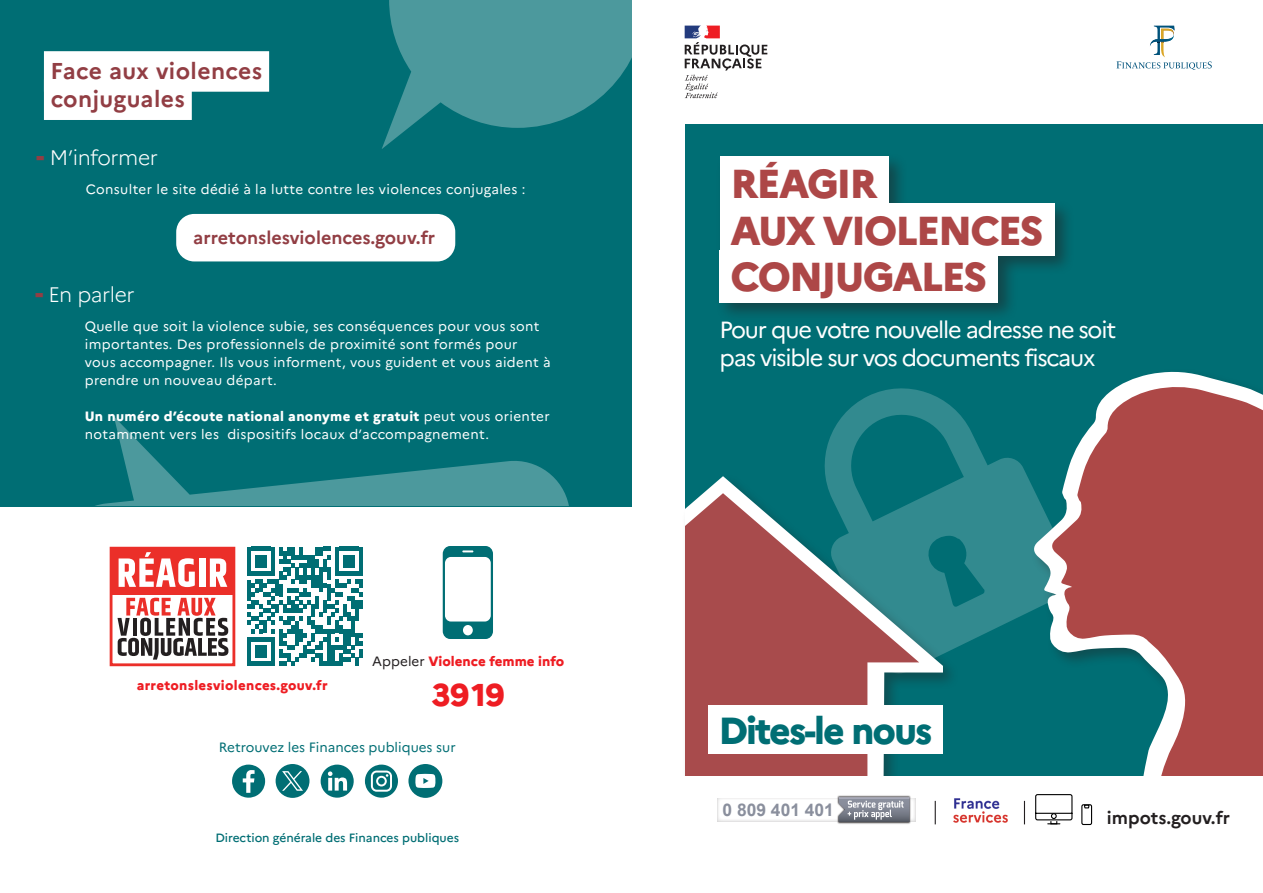
<style>
.page{position:relative;width:1263px;height:893px;background:#fff}
.page>*{position:absolute;margin:0;border:0;box-sizing:border-box;transform-origin:0 0}
.t1{font:800 40.35px "Marianne";letter-spacing:-.05em;color:#ad4747}
.t2{font:800 37.65px "Marianne";letter-spacing:-.05em;color:#006e74}
.t3{font:800 31.5px "Marianne";color:#ee1d23}
.t4{font:23.4px/28.2px "Marianne";letter-spacing:-.05em;color:#fff}
.t5{font:700 22.95px/28.3px "Marianne";letter-spacing:.02em;color:#923e44}
.t6{font:300 21px "Marianne";letter-spacing:-.025em;color:#fff}
.t7{font:700 18px "Marianne";color:#923e44}
.t8{font:700 17.7px "Marianne";color:#231f20}
.t9{font:700 17.4px "Arial";color:#8a8f9d}
.t10{font:13.5px/18px "Marianne";letter-spacing:.025em;color:#fff}
.t11{font:13.5px "Marianne";color:#006e74}
.t12{font:800 13.5px "Marianne";color:#ee1d23}
.t13{font:800 13.35px "Marianne";letter-spacing:.025em;color:#ee1d23}
.t14{font:500 12px "Marianne";color:#006e74}
.s1{color:#fff}
.s2{font-weight:800;font-size:27px;color:#923e44}
.s3{font-weight:800}
.s4{font-weight:400;color:#231f20}
</style>
<div class="page">
<svg style="left:685px;top:26px;width:82px;height:72px"></svg>
<svg style="left:1116px;top:26px;width:96px;height:44px"></svg>
<div style="left:686px;top:124px;width:577px;height:653px;background:#006e74"></div>
<div style="left:715px;top:153px;width:359px;height:169px;background:#231f20;opacity:.5"></div>
<div style="left:720px;top:250px;width:278px;height:52px;background:#fff"></div>
<div style="left:720px;top:204px;width:334px;height:52px;background:#fff"></div>
<div style="left:720px;top:157px;width:168px;height:52px;background:#fff"></div>
<svg style="left:824px;top:388px;width:206px;height:258px;fill:#328a8f"></svg>
<svg style="left:960px;top:536px;width:25px;height:71px"></svg>
<svg style="left:1033px;top:371px;width:207px;height:270px"></svg>
<svg style="left:1051px;top:386px;width:212px;height:390px;fill:#ad4847"></svg>
<div style="left:681px;top:473px;width:279px;height:321px;background:#231f20;opacity:.4"></div>
<svg style="left:686px;top:476px;width:256px;height:300px"></svg>
<svg style="left:686px;top:493px;width:233px;height:283px;background:#89686b"></svg>
<div style="left:708px;top:705px;width:234px;height:49px;background:#fff"></div>
<div style="left:683px;top:776px;width:580px;height:66px;background:#fff"></div>
<svg style="left:1024px;top:801px;width:1px;height:23px"></svg>
<svg style="left:935px;top:801px;width:1px;height:23px"></svg>
<img style="left:953px;top:798px;width:55px;height:25px">
<img style="left:836px;top:795px;width:76px;height:29px">
<svg style="left:839px;top:797px;width:71px;height:25px;background:#9396a0"></svg>
<svg style="left:1035px;top:794px;width:38px;height:30px"></svg>
<div style="left:1081px;top:804px;width:11px;height:21px;border:1px solid #000;border-radius:2px"></div>
<svg style="left:1083px;top:804px;width:7px;height:5px"></svg>
<div style="left:0;top:0;width:631px;height:506px;background:#006e74"></div>
<svg style="left:95px;top:417px;width:474px;height:89px"></svg>
<svg style="left:382px;top:0;width:250px;height:149px"></svg>
<svg style="left:232px;top:765px;width:33px;height:33px"></svg>
<svg style="left:365px;top:765px;width:33px;height:33px"></svg>
<svg style="left:321px;top:765px;width:33px;height:33px"></svg>
<svg style="left:276px;top:764px;width:33px;height:34px"></svg>
<svg style="left:408px;top:764px;width:34px;height:34px"></svg>
<div style="left:111px;top:548px;width:124px;height:47px;background:#eb2f29"></div>
<svg style="left:119px;top:552px;width:76px;height:35px"></svg>
<div style="left:199px;top:558px;width:6px;height:29px;background:#fff"></div>
<svg style="left:210px;top:558px;width:17px;height:29px"></svg>
<div style="left:110px;top:547px;width:125px;height:119px;border:3px solid #eb2f29"></div>
<svg style="left:118px;top:598px;width:110px;height:62px"></svg>
<svg style="left:247px;top:547px;width:116px;height:119px"></svg>
<svg style="left:443px;top:546px;width:50px;height:93px"></svg>
<div style="left:44px;top:51px;width:225px;height:41px;background:#fff"></div>
<div style="left:44px;top:79px;width:148px;height:41px;background:#fff"></div>
<div style="left:176px;top:214px;width:279px;height:47px;background:#fff;border-radius:18px"></div>
<p class="t5" style="left:44px;top:57px;width:220px">Face aux violences <span class="s1">l</span>conjuguales</p>
<p class="t6" style="left:36px;top:145px;width:123px"><span class="s2">-</span> M’informer</p>
<p class="t10" style="left:86px;top:180px;width:441px">Consulter le site dédié à la lutte contre les violences conjugales :</p>
<p class="t7" style="left:193px;top:227px;width:243px">arretonslesviolences.gouv.fr</p>
<p class="t6" style="left:35px;top:281px;width:101px"><span class="s2">-</span> En parler</p>
<p class="t10" style="left:85px;top:317px;width:467px">Quelle que soit la violence subie, ses conséquences pour vous sont importantes. Des professionnels de proximité sont formés pour vous accompagner. Ils vous informent, vous guident et vous aident à prendre un nouveau départ.</p>
<p class="t10" style="left:85px;top:407px;width:466px"><span class="s3">Un numéro d’écoute national anonyme et gratuit</span> peut vous orienter notamment vers les dispositifs locaux d’accompagnement.</p>
<p class="t13" style="left:137px;top:677px;width:192px">arretonslesviolences.gouv.fr</p>
<p class="t12" style="left:372px;top:653px;width:194px"><span class="s4">Appeler</span> Violence femme info</p>
<p class="t3" style="left:432px;top:676px;width:74px">39 19</p>
<p class="t11" style="left:219px;top:739px;width:238px">Retrouvez les Finances publiques sur</p>
<p class="t14" style="left:215px;top:830px;width:245px">Direction générale des Finances publiques</p>
<p class="t1" style="left:730px;top:159px;width:148px">RÉAGIR</p>
<p class="t1" style="left:730px;top:206px;width:315px">AUX VIOLENCES</p>
<p class="t1" style="left:730px;top:252px;width:258px">CONJUGALES</p>
<p class="t4" style="left:720px;top:315px;width:398px">Pour que votre nouvelle adresse ne soit pas visible sur vos documents fiscaux</p>
<p class="t2" style="left:718px;top:707px;width:216px">Dites-le nous</p>
<p class="t9" style="left:722px;top:798px;width:113px">0 809 401 401</p>
<p class="t8" style="left:1107px;top:806px;width:124px">impots.gouv.fr</p>
</div>
